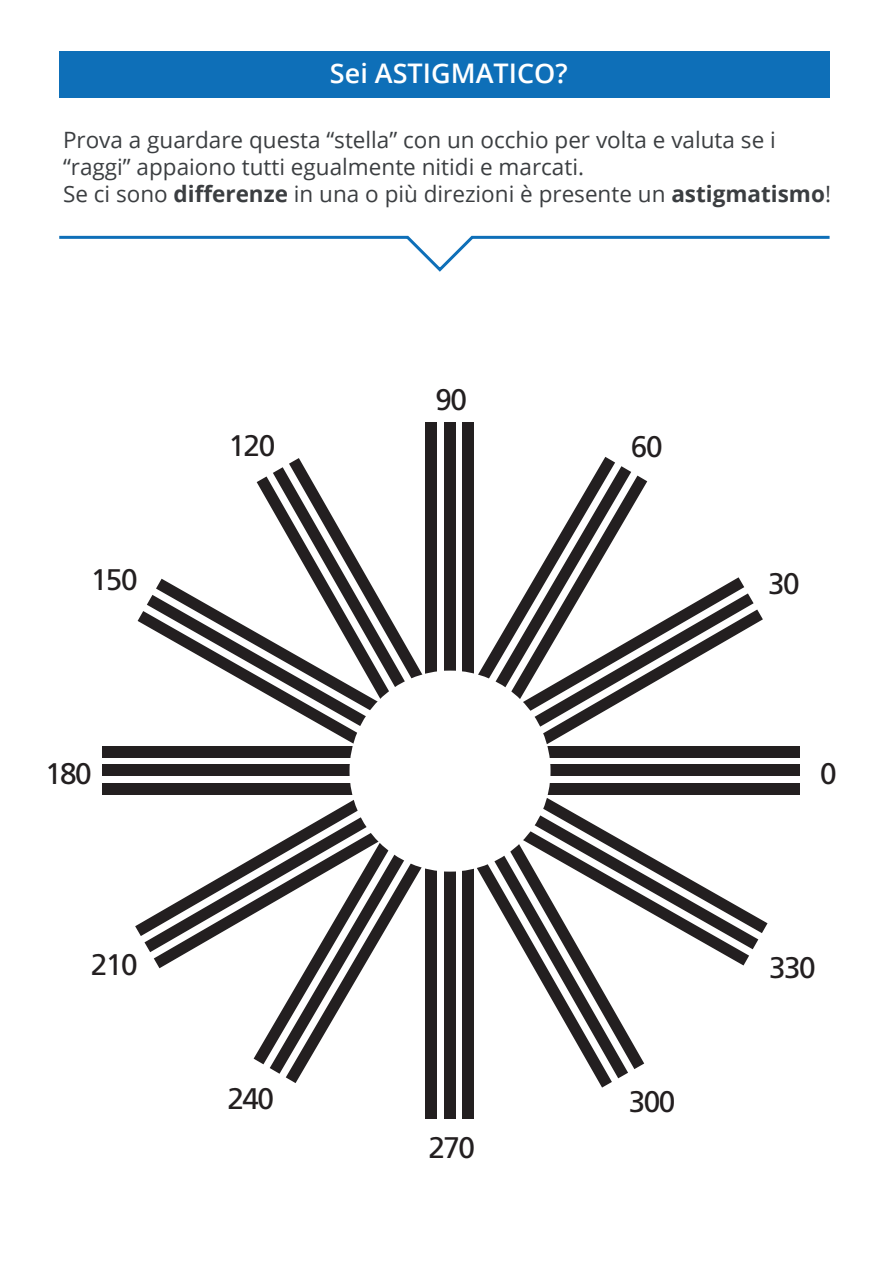
<style>
.page{position:relative;width:893px;height:1263px;background:#fff}
.page>*{position:absolute;margin:0;border:0;box-sizing:border-box;transform-origin:0 0}
.t1{font:29.7px "Frutiger";letter-spacing:-.05em;color:#231f20}
.t2{font:600 27px "Open Sans";color:#fff}
.t3{font:22.5px/27px "Open Sans";color:#3b3e41}
.s1{font-weight:700}
</style>
<div class="page">
<div style="left:463px;top:422px;width:11px;height:256px;background:#231f20"></div>
<div style="left:444px;top:422px;width:11px;height:256px;background:#231f20"></div>
<div style="left:425px;top:422px;width:12px;height:256px;background:#231f20"></div>
<div style="left:463px;top:863px;width:11px;height:256px;background:#231f20"></div>
<div style="left:444px;top:863px;width:11px;height:256px;background:#231f20"></div>
<div style="left:425px;top:863px;width:12px;height:256px;background:#231f20"></div>
<div style="left:102px;top:746px;width:256px;height:11px;background:#231f20"></div>
<div style="left:102px;top:765px;width:256px;height:11px;background:#231f20"></div>
<div style="left:102px;top:783px;width:256px;height:12px;background:#231f20"></div>
<div style="left:544px;top:746px;width:255px;height:11px;background:#231f20"></div>
<div style="left:544px;top:765px;width:255px;height:11px;background:#231f20"></div>
<div style="left:544px;top:783px;width:255px;height:12px;background:#231f20"></div>
<svg style="left:138px;top:458px;width:288px;height:289px"></svg>
<svg style="left:477px;top:798px;width:290px;height:289px"></svg>
<svg style="left:478px;top:457px;width:285px;height:290px"></svg>
<svg style="left:135px;top:800px;width:287px;height:283px"></svg>
<div style="left:350px;top:671px;width:200px;height:201px;background:#fff;border-radius:50%"></div>
<svg style="left:59px;top:235px;width:771px;height:37px"></svg>
<div style="left:59px;top:52px;width:770px;height:46px;background:#0e6fb8"></div>
<p class="t2" style="left:330px;top:55px;width:239px">Sei ASTIGMATICO?</p>
<p class="t3" style="left:63px;top:126px;width:769px">Prova a guardare questa “stella” con un occhio per volta e valuta se i “raggi” appaiono tutti egualmente nitidi e marcati.<br>Se ci sono <span class="s1">differenze</span> in una o più direzioni è presente un <span class="s1">astigmatismo</span>!</p>
<h1 class="t1" style="left:435px;top:382px;width:33px">90</h1>
<h1 class="t1" style="left:229px;top:429px;width:48px">120</h1>
<h1 class="t1" style="left:631px;top:429px;width:33px">60</h1>
<h1 class="t1" style="left:91px;top:562px;width:48px">150</h1>
<h1 class="t1" style="left:768px;top:566px;width:33px">30</h1>
<h1 class="t1" style="left:45px;top:756px;width:48px">180</h1>
<h1 class="t1" style="left:820px;top:756px;width:18px">0</h1>
<h1 class="t1" style="left:91px;top:947px;width:48px">210</h1>
<h1 class="t1" style="left:769px;top:950px;width:48px">330</h1>
<h1 class="t1" style="left:227px;top:1081px;width:48px">240</h1>
<h1 class="t1" style="left:629px;top:1084px;width:48px">300</h1>
<h1 class="t1" style="left:428px;top:1130px;width:48px">270</h1>
</div>
